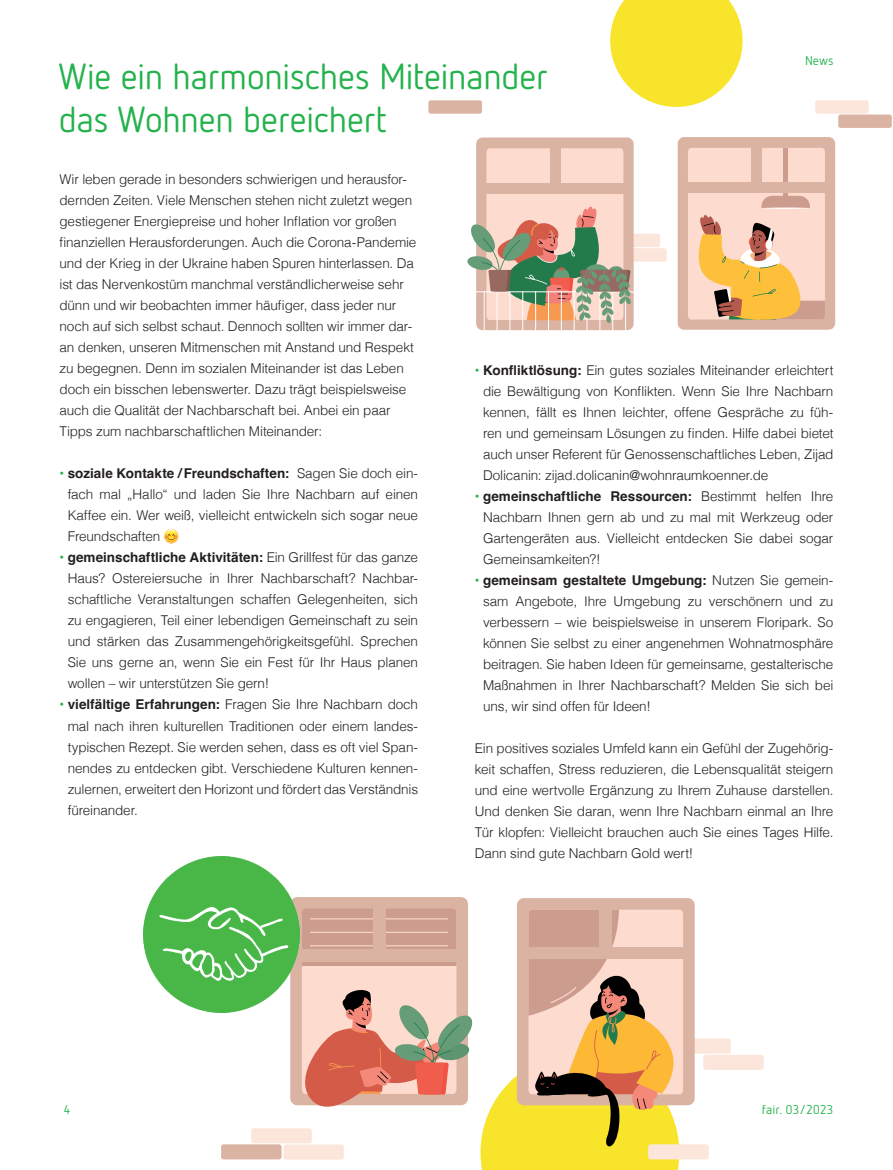
<style>
.page{position:relative;width:893px;height:1170px;background:#fff}
.page>*{position:absolute;margin:0;border:0;box-sizing:border-box;transform-origin:0 0}
.t1{font:36px/43.2px "Netto OT";letter-spacing:-.02em;color:#23b24b}
.t2{font:300 13.5px/21px "Helvetica";letter-spacing:-.01em;color:#231f20;text-align:justify}
.t3{font:12.75px "Netto OT";letter-spacing:.005em;color:#23b24b}
.s1{font-weight:700;color:#23b24b}
.s2{font-weight:700}
</style>
<div class="page">
<div style="left:613px;top:248px;width:54px;height:13px;background:#fce6db;border-radius:2px"></div>
<div style="left:606px;top:234px;width:54px;height:13px;background:#fce6db;border-radius:2px"></div>
<div style="left:476px;top:137px;width:158px;height:193px;background:#dbb3a3;border-radius:6px"></div>
<div style="left:678px;top:137px;width:157px;height:193px;background:#dbb3a3;border-radius:6px"></div>
<div style="left:428px;top:100px;width:54px;height:14px;background:#dbb3a3;border-radius:2px"></div>
<div style="left:838px;top:114px;width:54px;height:14px;background:#dbb3a3;border-radius:2px"></div>
<div style="left:815px;top:100px;width:54px;height:14px;background:#fce6db;border-radius:2px"></div>
<svg style="left:467px;top:148px;width:170px;height:183px"></svg>
<svg style="left:688px;top:148px;width:137px;height:172px"></svg>
<hr style="left:761px;top:207px;width:49px;height:2px;background:#fff;border-radius:50%">
<svg style="left:610px;top:0;width:133px;height:107px"></svg>
<div style="left:290px;top:897px;width:178px;height:208px;background:#dbb3a3;border-radius:7px"></div>
<div style="left:703px;top:1054px;width:61px;height:15px;background:#fce6db;border-radius:3px"></div>
<div style="left:670px;top:1038px;width:61px;height:15px;background:#fce6db;border-radius:3px"></div>
<div style="left:517px;top:898px;width:178px;height:207px;background:#dbb3a3;border-radius:7px"></div>
<div style="left:648px;top:1144px;width:61px;height:15px;background:#fce6db;border-radius:3px"></div>
<div style="left:221px;top:1144px;width:61px;height:15px;background:#dbb3a3;border-radius:3px"></div>
<div style="left:251px;top:1128px;width:61px;height:15px;background:#fce6db;border-radius:3px"></div>
<div style="left:283px;top:1144px;width:61px;height:15px;background:#fce6db;border-radius:3px"></div>
<svg style="left:293px;top:908px;width:390px;height:261px"></svg>
<img style="left:143px;top:856px;width:156px;height:156px">
<svg style="left:164px;top:529px;width:15px;height:13px"></svg>
<h1 class="t1" style="left:58px;top:54px;width:491px">Wie ein harmonisches Miteinander das Wohnen bereichert</h1>
<p class="t3" style="left:805px;top:52px;width:30px">News</p>
<p class="t2" style="left:60px;top:168px;width:358px;text-align:left">Wir leben gerade in besonders schwierigen und herausfor&shy;dernden Zeiten. Viele Menschen stehen nicht zuletzt wegen gestiegener Energiepreise und hoher Inflation vor großen finanziellen Herausforderungen. Auch die Corona-Pandemie und der Krieg in der Ukraine haben Spuren hinterlassen. Da ist das Nervenkostüm manchmal verständlicherweise sehr dünn und wir beobachten immer häufiger, dass jeder nur noch auf sich selbst schaut. Dennoch sollten wir immer dar&shy;an denken, unseren Mitmenschen mit Anstand und Respekt zu begegnen. Denn im sozialen Miteinander ist das Leben doch ein bisschen lebenswerter. Dazu trägt beispielsweise auch die Qualität der Nachbarschaft bei. Anbei ein paar Tipps zum nachbarschaftlichen Miteinander:</p>
<p class="t2" style="left:68px;top:462px;width:352px;text-indent:-8px"><span class="s1">•</span> <span class="s2">soziale Kontakte / Freundschaften:</span> Sagen Sie doch ein&shy;fach mal „Hallo“ und laden Sie Ihre Nachbarn auf einen Kaffee ein. Wer weiß, vielleicht entwickeln sich sogar neue Freundschaften</p>
<p class="t2" style="left:68px;top:546px;width:352px;text-indent:-8px"><span class="s1">•</span> <span class="s2">gemeinschaftliche Aktivitäten:</span> Ein Grillfest für das ganze Haus? Ostereiersuche in Ihrer Nachbarschaft? Nachbar&shy;schaftliche Veranstaltungen schaffen Gelegenheiten, sich zu engagieren, Teil einer lebendigen Gemeinschaft zu sein und stärken das Zusammengehörigkeitsgefühl. Sprechen Sie uns gerne an, wenn Sie ein Fest für Ihr Haus planen wollen – wir unterstützen Sie gern!</p>
<p class="t2" style="left:68px;top:693px;width:352px;text-indent:-8px"><span class="s1">•</span> <span class="s2">vielfältige Erfahrungen:</span> Fragen Sie Ihre Nachbarn doch mal nach ihren kulturellen Traditionen oder einem landes&shy;typischen Rezept. Sie werden sehen, dass es oft viel Span&shy;nendes zu entdecken gibt. Verschiedene Kulturen kennen&shy;zulernen, erweitert den Horizont und fördert das Verständnis füreinander.</p>
<p class="t2" style="left:483px;top:358px;width:352px;text-indent:-8px"><span class="s1">•</span> <span class="s2">Konfliktlösung:</span> Ein gutes soziales Miteinander erleichtert die Bewältigung von Konflikten. Wenn Sie Ihre Nachbarn kennen, fällt es Ihnen leichter, offene Gespräche zu füh&shy;ren und gemeinsam Lösungen zu finden. Hilfe dabei bietet auch unser Referent für Genossenschaftliches Leben, Zijad Dolicanin: zijad.dolicanin@wohnraumkoenner.de</p>
<p class="t2" style="left:483px;top:485px;width:352px;text-indent:-8px"><span class="s1">•</span> <span class="s2">gemeinschaftliche Ressourcen:</span> Bestimmt helfen Ihre Nachbarn Ihnen gern ab und zu mal mit Werkzeug oder Gartengeräten aus. Vielleicht entdecken Sie dabei sogar Gemeinsamkeiten?!</p>
<p class="t2" style="left:483px;top:569px;width:352px;text-indent:-8px"><span class="s1">•</span> <span class="s2">gemeinsam gestaltete Umgebung:</span> Nutzen Sie gemein&shy;sam Angebote, Ihre Umgebung zu verschönern und zu verbessern – wie beispielsweise in unserem Floripark. So können Sie selbst zu einer angenehmen Wohnatmosphäre beitragen. Sie haben Ideen für gemeinsame, gestalterische Maßnahmen in Ihrer Nachbarschaft? Melden Sie sich bei uns, wir sind offen für Ideen!</p>
<p class="t2" style="left:475px;top:737px;width:360px">Ein positives soziales Umfeld kann ein Gefühl der Zugehörig&shy;keit schaffen, Stress reduzieren, die Lebensqualität steigern und eine wertvolle Ergänzung zu Ihrem Zuhause darstellen.<br>Und denken Sie daran, wenn Ihre Nachbarn einmal an Ihre Tür klopfen: Vielleicht brauchen auch Sie eines Tages Hilfe.<br>Dann sind gute Nachbarn Gold wert!</p>
<p class="t3" style="left:64px;top:1101px;width:8px">4</p>
<p class="t3" style="left:762px;top:1101px;width:73px">fair. 03/2023</p>
</div>
